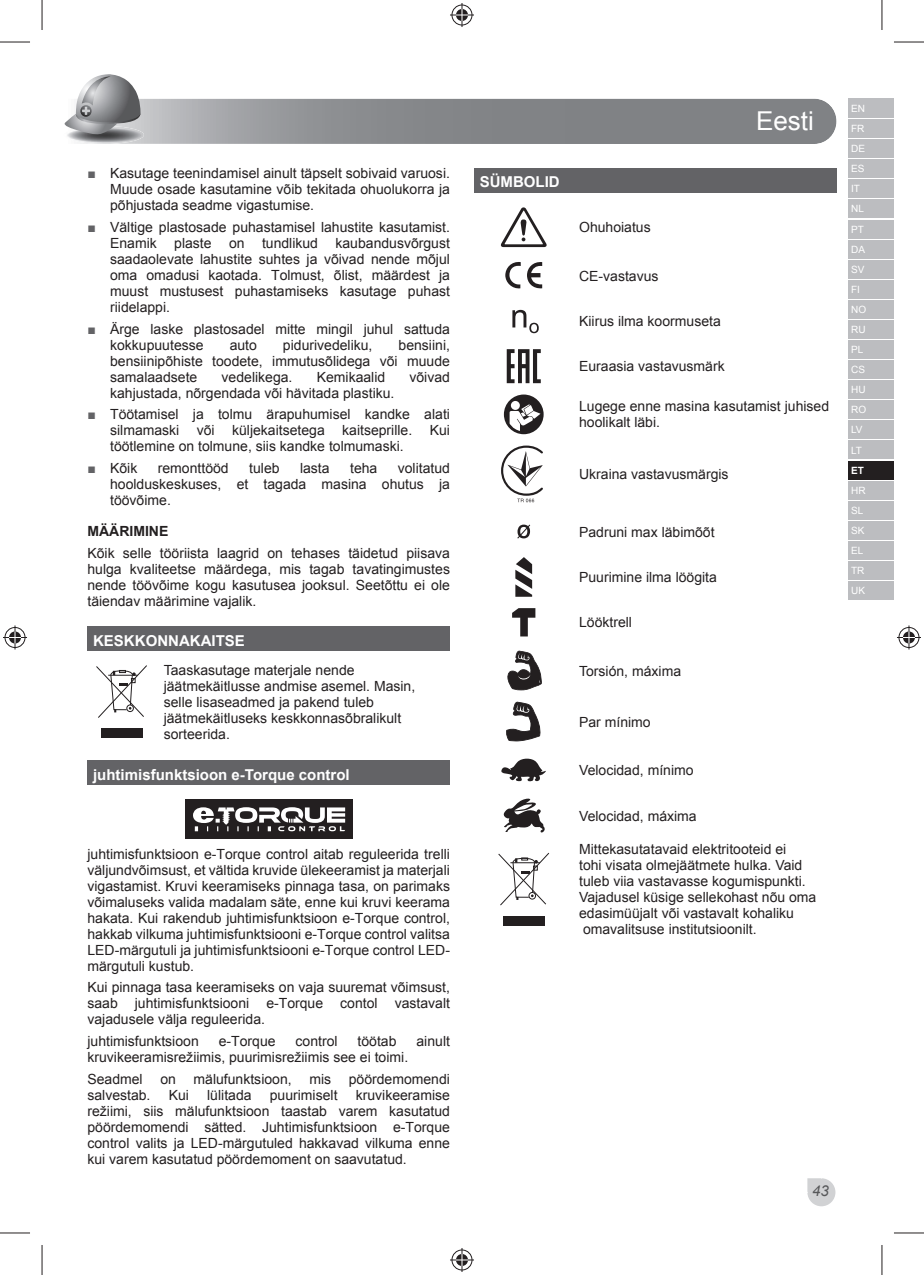
<style>
.page{position:relative;width:924px;height:1275px;background:#fff}
.page>*{position:absolute;margin:0;border:0;box-sizing:border-box;transform-origin:0 0}
.t1{font:26px "Arial";color:#fff}
.t2{font:700 15px "Arial";color:#fff}
.t3{font:italic 15px "Arial";color:#57585a}
.t4{font:14px/16px "Arial";color:#231f20;text-align:justify}
.t5{font:700 14px "Arial";color:#231f20}
.t6{font:10px/20px "Arial";color:#fff}
.t7{font:700 10px "Arial";color:#fff}
.s1{color:#636366}
</style>
<div class="page">
<svg style="left:64px;top:74px;width:772px;height:70px"></svg>
<svg style="left:807px;top:1178px;width:29px;height:29px"></svg>
<div style="left:847px;top:581px;width:46px;height:19px;background:#bcbdc0"></div>
<div style="left:847px;top:99px;width:46px;height:19px;background:#bcbdc0"></div>
<div style="left:847px;top:119px;width:46px;height:19px;background:#bcbdc0"></div>
<div style="left:847px;top:139px;width:46px;height:19px;background:#bcbdc0"></div>
<div style="left:847px;top:159px;width:46px;height:19px;background:#bcbdc0"></div>
<div style="left:847px;top:179px;width:46px;height:19px;background:#bcbdc0"></div>
<div style="left:847px;top:199px;width:46px;height:19px;background:#bcbdc0"></div>
<div style="left:847px;top:220px;width:46px;height:18px;background:#bcbdc0"></div>
<div style="left:847px;top:240px;width:46px;height:18px;background:#bcbdc0"></div>
<div style="left:847px;top:260px;width:46px;height:18px;background:#bcbdc0"></div>
<div style="left:847px;top:280px;width:46px;height:18px;background:#bcbdc0"></div>
<div style="left:847px;top:300px;width:46px;height:19px;background:#bcbdc0"></div>
<div style="left:847px;top:320px;width:46px;height:19px;background:#bcbdc0"></div>
<div style="left:847px;top:340px;width:46px;height:19px;background:#bcbdc0"></div>
<div style="left:847px;top:360px;width:46px;height:19px;background:#bcbdc0"></div>
<div style="left:847px;top:380px;width:46px;height:19px;background:#bcbdc0"></div>
<div style="left:847px;top:400px;width:46px;height:19px;background:#bcbdc0"></div>
<div style="left:847px;top:420px;width:46px;height:19px;background:#bcbdc0"></div>
<div style="left:847px;top:440px;width:46px;height:19px;background:#bcbdc0"></div>
<div style="left:847px;top:460px;width:46px;height:19px;background:#231f20"></div>
<div style="left:847px;top:481px;width:46px;height:18px;background:#bcbdc0"></div>
<div style="left:847px;top:501px;width:46px;height:18px;background:#bcbdc0"></div>
<div style="left:847px;top:521px;width:46px;height:18px;background:#bcbdc0"></div>
<div style="left:847px;top:541px;width:46px;height:18px;background:#bcbdc0"></div>
<div style="left:847px;top:561px;width:46px;height:18px;background:#bcbdc0"></div>
<div style="left:87px;top:627px;width:363px;height:24px;background:#636366"></div>
<div style="left:87px;top:760px;width:363px;height:24px;background:#636366"></div>
<svg style="left:96px;top:665px;width:51px;height:53px"></svg>
<div style="left:101px;top:728px;width:42px;height:10px;background:#231f20"></div>
<div style="left:185px;top:799px;width:168px;height:40px;background:#231f20"></div>
<svg style="left:193px;top:807px;width:152px;height:24px"></svg>
<div style="left:474px;top:168px;width:362px;height:24px;background:#636366"></div>
<svg style="left:500px;top:207px;width:47px;height:40px"></svg>
<svg style="left:505px;top:262px;width:37px;height:27px"></svg>
<svg style="left:512px;top:310px;width:26px;height:23px"></svg>
<svg style="left:506px;top:349px;width:34px;height:34px"></svg>
<svg style="left:503px;top:394px;width:40px;height:40px"></svg>
<svg style="left:501px;top:445px;width:41px;height:57px"></svg>
<svg style="left:517px;top:524px;width:13px;height:14px"></svg>
<svg style="left:515px;top:557px;width:17px;height:40px"></svg>
<svg style="left:512px;top:608px;width:23px;height:28px"></svg>
<svg style="left:507px;top:650px;width:35px;height:40px"></svg>
<svg style="left:506px;top:701px;width:35px;height:40px"></svg>
<svg style="left:501px;top:758px;width:45px;height:24px"></svg>
<svg style="left:503px;top:798px;width:41px;height:34px"></svg>
<svg style="left:498px;top:852px;width:52px;height:54px"></svg>
<div style="left:503px;top:915px;width:41px;height:10px;background:#231f20"></div>
<hr style="left:0;top:42px;width:30px;height:1px;background:#231f20">
<hr style="left:893px;top:42px;width:30px;height:1px;background:#231f20">
<hr style="left:0;top:1232px;width:30px;height:1px;background:#231f20">
<hr style="left:893px;top:1232px;width:30px;height:1px;background:#231f20">
<hr style="left:42px;top:0;width:1px;height:30px;background:#231f20">
<hr style="left:42px;top:1245px;width:1px;height:30px;background:#231f20">
<hr style="left:881px;top:0;width:1px;height:30px;background:#231f20">
<hr style="left:881px;top:1245px;width:1px;height:30px;background:#231f20">
<svg style="left:450px;top:3px;width:24px;height:24px"></svg>
<svg style="left:450px;top:1248px;width:24px;height:24px"></svg>
<svg style="left:3px;top:625px;width:24px;height:24px"></svg>
<svg style="left:897px;top:625px;width:23px;height:24px"></svg>
<p class="t4" style="left:110px;top:165px;width:341px;text-indent:-23px"><span class="s1">■</span> Kasutage teenindamisel ainult täpselt sobivaid varuosi.<br>Muude osade kasutamine võib tekitada ohuolukorra ja põhjustada seadme vigastumise.</p>
<p class="t4" style="left:110px;top:219px;width:341px;text-indent:-23px"><span class="s1">■</span> Vältige plastosade puhastamisel lahustite kasutamist.<br>Enamik plaste on tundlikud kaubandusvõrgust saadaolevate lahustite suhtes ja võivad nende mõjul oma omadusi kaotada. Tolmust, õlist, määrdest ja muust mustusest puhastamiseks kasutage puhast riidelappi.</p>
<p class="t4" style="left:110px;top:321px;width:341px;text-indent:-23px"><span class="s1">■</span> Ärge laske plastosadel mitte mingil juhul sattuda kokkupuutesse</p>
<p class="t4" style="left:110px;top:337px;width:341px;text-indent:288px">bensiini, bensiinipõhiste toodete, immutusõlidega või muude samalaadsete</p>
<p class="t4" style="left:229px;top:337px;width:29px">auto</p>
<p class="t4" style="left:283px;top:337px;width:91px">pidurivedeliku,</p>
<p class="t4" style="left:221px;top:369px;width:72px">vedelikega.</p>
<p class="t4" style="left:316px;top:369px;width:70px">Kemikaalid</p>
<p class="t4" style="left:409px;top:369px;width:42px">võivad</p>
<p class="t4" style="left:110px;top:385px;width:286px">kahjustada, nõrgendada või hävitada plastiku.</p>
<p class="t4" style="left:110px;top:406px;width:341px;text-indent:-23px"><span class="s1">■</span> Töötamisel ja tolmu ärapuhumisel kandke alati silmamaski või küljekaitsetega kaitseprille. Kui töötlemine on tolmune, siis kandke tolmumaski.</p>
<p class="t4" style="left:87px;top:460px;width:51px"><span class="s1">■</span> Kõik</p>
<p class="t4" style="left:158px;top:460px;width:72px">remonttööd</p>
<p class="t4" style="left:249px;top:460px;width:32px">tuleb</p>
<p class="t4" style="left:300px;top:460px;width:31px">lasta</p>
<p class="t4" style="left:350px;top:460px;width:29px">teha</p>
<p class="t4" style="left:110px;top:460px;width:341px;text-indent:287px">volitatud hoolduskeskuses, et tagada masina ohutus ja töövõime.</p>
<p class="t5" style="left:87px;top:523px;width:82px">MÄÄRIMINE</p>
<p class="t4" style="left:87px;top:545px;width:364px">Kõik selle tööriista laagrid on tehases täidetud piisava hulga kvaliteetse määrdega, mis tagab tavatingimustes nende töövõime kogu kasutusea jooksul. Seetõttu ei ole täiendav määrimine vajalik.</p>
<p class="t2" style="left:93px;top:632px;width:153px">KESKKONNAKAITSE</p>
<p class="t4" style="left:164px;top:662px;width:253px;text-align:left">Taaskasutage materjale nende jäätmekäitlusse andmise asemel. Masin, selle lisaseadmed ja pakend tuleb jäätmekäitluseks keskkonnasõbralikult sorteerida.</p>
<p class="t2" style="left:93px;top:766px;width:258px">juhtimisfunktsioon e-Torque control</p>
<p class="t4" style="left:87px;top:845px;width:364px">juhtimisfunktsioon e-Torque control aitab reguleerida trelli väljundvõimsust, et vältida kruvide ülekeeramist ja materjali vigastamist. Kruvi keeramiseks pinnaga tasa, on parimaks võimaluseks valida madalam säte, enne kui kruvi keerama hakata. Kui rakendub juhtimisfunktsioon e-Torque control, hakkab vilkuma juhtimisfunktsiooni e-Torque control valitsa LED-märgutuli ja juhtimisfunktsiooni e-Torque control LED&shy;märgutuli kustub.</p>
<p class="t4" style="left:87px;top:979px;width:364px">Kui pinnaga tasa keeramiseks on vaja suuremat võimsust, saab juhtimisfunktsiooni e-Torque contol vastavalt vajadusele välja reguleerida.</p>
<p class="t4" style="left:87px;top:1033px;width:113px">juhtimisfunktsioon</p>
<p class="t4" style="left:219px;top:1033px;width:58px">e-Torque</p>
<p class="t4" style="left:295px;top:1033px;width:44px">control</p>
<p class="t4" style="left:357px;top:1033px;width:40px">töötab</p>
<p class="t4" style="left:416px;top:1033px;width:35px">ainult</p>
<p class="t4" style="left:87px;top:1046px;width:322px;line-height:21.6px">kruvikeeramisrežiimis, puurimisrežiimis see ei toimi.<br>Seadmel</p>
<p class="t4" style="left:160px;top:1070px;width:17px">on</p>
<p class="t4" style="left:193px;top:1070px;width:100px">mälufunktsioon,</p>
<p class="t4" style="left:309px;top:1070px;width:23px">mis</p>
<p class="t4" style="left:348px;top:1070px;width:103px">pöördemomendi</p>
<p class="t4" style="left:87px;top:1086px;width:65px">salvestab.</p>
<p class="t4" style="left:169px;top:1086px;width:22px">Kui</p>
<p class="t4" style="left:207px;top:1086px;width:46px">lülitada</p>
<p class="t4" style="left:270px;top:1086px;width:69px">puurimiselt</p>
<p class="t4" style="left:87px;top:1086px;width:364px;text-indent:268px">kruvikeeramise režiimi, siis mälufunktsioon taastab varem kasutatud pöördemomendi sätted. Juhtimisfunktsioon e-Torque control valits ja LED-märgutuled hakkavad vilkuma enne kui varem kasutatud pöördemoment on saavutatud.</p>
<p class="t2" style="left:479px;top:173px;width:81px">SÜMBOLID</p>
<h1 class="t1" style="left:755px;top:107px;width:59px">Eesti</h1>
<p class="t4" style="left:579px;top:219px;width:73px">Ohuhoiatus</p>
<p class="t4" style="left:579px;top:268px;width:81px">CE-vastavus</p>
<p class="t4" style="left:579px;top:313px;width:143px">Kiirus ilma koormuseta</p>
<p class="t4" style="left:579px;top:358px;width:147px">Euraasia vastavusmärk</p>
<p class="t4" style="left:579px;top:398px;width:251px">Lugege enne masina kasutamist juhised hoolikalt läbi.</p>
<p class="t4" style="left:579px;top:466px;width:151px">Ukraina vastavusmärgis</p>
<p class="t4" style="left:579px;top:524px;width:137px">Padruni max läbimõõt</p>
<p class="t4" style="left:579px;top:569px;width:139px">Puurimine ilma löögita</p>
<p class="t4" style="left:579px;top:614px;width:54px">Lööktrell</p>
<p class="t4" style="left:579px;top:663px;width:103px">Torsión, máxima</p>
<p class="t4" style="left:579px;top:714px;width:73px">Par mínimo</p>
<p class="t4" style="left:579px;top:762px;width:116px">Velocidad, mínimo</p>
<p class="t4" style="left:579px;top:807px;width:119px">Velocidad, máxima</p>
<p class="t4" style="left:579px;top:841px;width:239px;text-align:left">Mittekasutatavaid elektritooteid ei<br>tohi visata olmejäätmete hulka. Vaid tuleb viia vastavasse kogumispunkti.<br>Vajadusel küsige sellekohast nõu oma edasimüüjalt või vastavalt kohaliku omavalitsuse institutsioonilt.</p>
<p class="t6" style="left:850px;top:99px;width:16px">EN<br>FR<br>DE<br>ES<br>IT<br>NL<br>PT<br>DA<br>SV<br>FI<br>NO<br>RU<br>PL<br>CS<br>HU<br>RO<br>LV<br>LT</p>
<p class="t7" style="left:850px;top:464px;width:14px">ET</p>
<p class="t6" style="left:850px;top:480px;width:16px">HR<br>SL<br>SK<br>EL<br>TR<br>UK</p>
<p class="t3" style="left:811px;top:1182px;width:18px">43</p>
</div>
